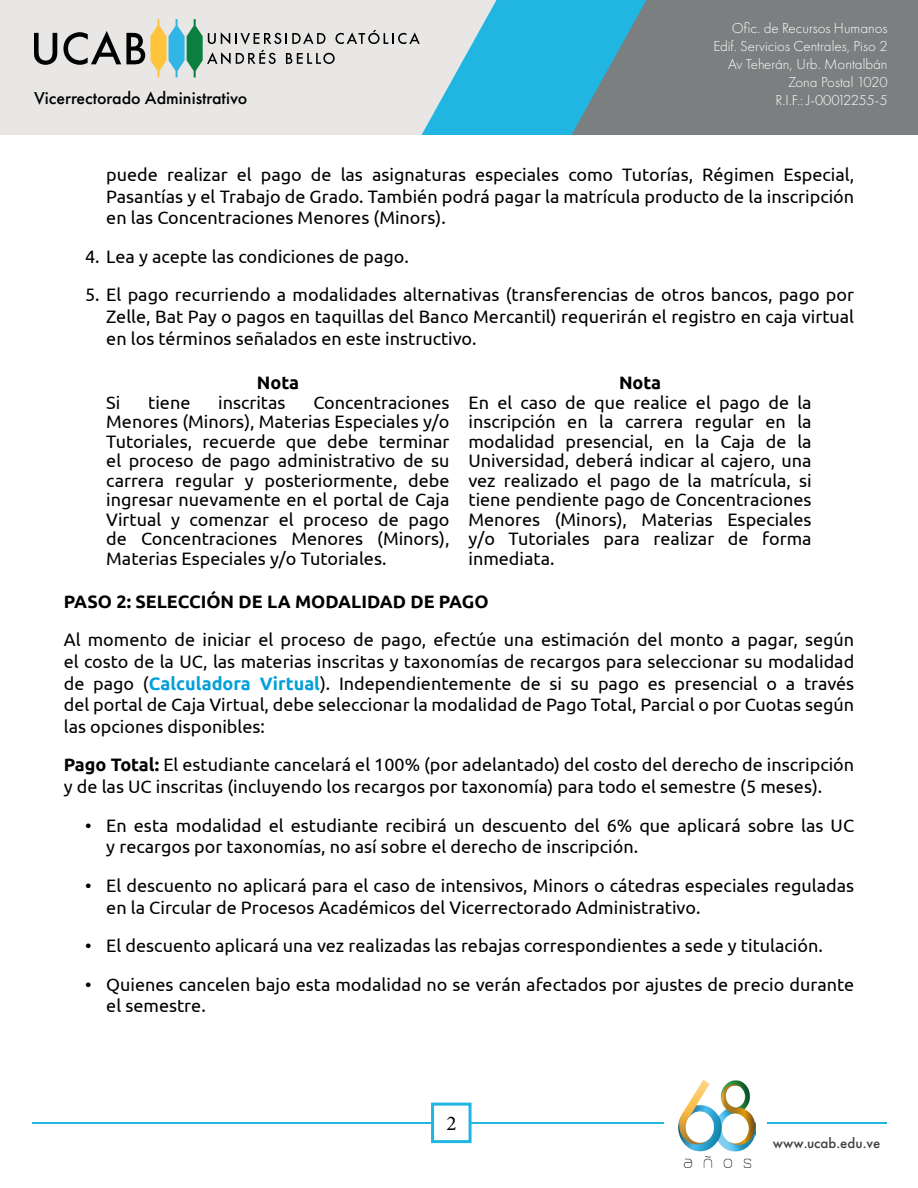
<style>
.page{position:relative;width:918px;height:1188px;background:#fff}
.page>*{position:absolute;margin:0;border:0;box-sizing:border-box;transform-origin:0 0}
.t1{font:21px "Minion Pro";color:#000}
.t2{font:18px/19.5px "Ubuntu";color:#000;text-align:justify}
.t3{font:700 18px "Ubuntu";color:#000}
.t4{font:500 18px "Futura PT";color:#000}
.t5{font:300 15px/18px "Futura PT";color:#fff;text-align:right}
.t6{font:300 15px "Futura PT";letter-spacing:-.035em;color:#fff}
.t7{font:500 15px "Futura PT";color:#414042}
.t8{font:500 15px "Futura PT";color:#000}
.s1{font-weight:700;color:#049fdb}
.s2{font-weight:700}
</style>
<div class="page">
<div style="left:0;top:0;width:63px;height:135px;background:#e8e7e5"></div>
<div style="left:648px;top:0;width:270px;height:135px;background:#7c7f80"></div>
<svg style="left:34px;top:33px;width:23px;height:32px"></svg>
<svg style="left:63px;top:0;width:585px;height:135px;background:#a5ccd4"></svg>
<hr style="left:32px;top:1122px;width:631px;height:2px;background:#21b5e1">
<hr style="left:767px;top:1122px;width:119px;height:2px;background:#21b5e1">
<div style="left:431px;top:1103px;width:41px;height:40px;background:#fff;border:3px solid #21b5e1"></div>
<img style="left:679px;top:1080px;width:77px;height:87px">
<p class="t5" style="left:714px;top:19px;width:176px">Ofic. de Recursos Humanos<br>Edif. Servicios Centrales, Piso 2<br>Av Teherán, Urb. Montalbán<br>Zona Postal 1020</p>
<p class="t4" style="left:34px;top:87px;width:215px">Vicerrectorado Administrativo</p>
<p class="t6" style="left:775px;top:91px;width:114px">R.I.F.: J-00012255-5</p>
<p class="t2" style="left:106px;top:163px;width:749px;line-height:21.6px">puede realizar el pago de las asignaturas especiales como Tutorías, Régimen Especial, Pasantías y el Trabajo de Grado. También podrá pagar la matrícula producto de la inscripción en las Concentraciones Menores (Minors).</p>
<p class="t2" style="left:85px;top:246px;width:325px">4. Lea y acepte las condiciones de pago.</p>
<p class="t2" style="left:106px;top:284px;width:749px;line-height:21.6px;text-indent:-21px">5. El pago recurriendo a modalidades alternativas (transferencias de otros bancos, pago por Zelle, Bat Pay o pagos en taquillas del Banco Mercantil) requerirán el registro en caja virtual en los términos señalados en este instructivo.</p>
<p class="t3" style="left:257px;top:372px;width:44px">Nota</p>
<p class="t2" style="left:106px;top:392px;width:16px">Si</p>
<p class="t2" style="left:148px;top:392px;width:44px">tiene</p>
<p class="t2" style="left:218px;top:392px;width:69px">inscritas</p>
<p class="t3" style="left:619px;top:372px;width:44px">Nota</p>
<p class="t2" style="left:468px;top:392px;width:345px">En el caso de que realice el pago de la inscripción en la carrera regular en la modalidad presencial, en la Caja de la Universidad, deberá indicar al cajero, una vez realizado el pago de la matrícula, si tiene pendiente pago de Concentraciones Menores (Minors), Materias Especiales y/o Tutoriales para realizar de forma inmediata.</p>
<p class="t3" style="left:64px;top:591px;width:426px">PASO 2: SELECCIÓN DE LA MODALIDAD DE PAGO</p>
<p class="t2" style="left:64px;top:629px;width:792px;line-height:21.6px">Al momento de iniciar el proceso de pago, efectúe una estimación del monto a pagar, según el costo de la UC, las materias inscritas y taxonomías de recargos para seleccionar su modalidad de pago (<span class="s1">Calculadora Virtual</span>). Independientemente de si su pago es presencial o a través del portal de Caja Virtual, debe seleccionar la modalidad de Pago Total, Parcial o por Cuotas según las opciones disponibles:</p>
<p class="t2" style="left:64px;top:754px;width:792px;line-height:21.6px"><span class="s2">Pago Total:</span> El estudiante cancelará el 100% (por adelantado) del costo del derecho de inscripción y de las UC inscritas (incluyendo los recargos por taxonomía) para todo el semestre (5 meses).</p>
<p class="t2" style="left:106px;top:814px;width:749px;line-height:21.6px;text-indent:-21px">• En esta modalidad el estudiante recibirá un descuento del 6% que aplicará sobre las UC y recargos por taxonomías, no así sobre el derecho de inscripción.</p>
<p class="t2" style="left:106px;top:874px;width:749px;line-height:21.6px;text-indent:-21px">• El descuento no aplicará para el caso de intensivos, Minors o cátedras especiales reguladas en la Circular de Procesos Académicos del Vicerrectorado Administrativo.</p>
<p class="t2" style="left:85px;top:935px;width:739px">• El descuento aplicará una vez realizadas las rebajas correspondientes a sede y titulación.</p>
<p class="t2" style="left:106px;top:973px;width:749px;line-height:21.6px;text-indent:-21px">• Quienes cancelen bajo esta modalidad no se verán afectados por ajustes de precio durante el semestre.</p>
<p class="t2" style="left:106px;top:392px;width:345px;text-indent:207px">Concentraciones Menores (Minors), Materias Especiales y/o Tutoriales, recuerde que debe terminar el proceso de pago administrativo de su carrera regular y posteriormente, debe ingresar nuevamente en el portal de Caja Virtual y comenzar el proceso de pago de Concentraciones Menores (Minors), Materias Especiales y/o Tutoriales.</p>
<p class="t8" style="left:447px;top:1111px;width:10px">9</p>
<p class="t1" style="left:446px;top:1109px;width:12px">2</p>
<p class="t7" style="left:773px;top:1134px;width:109px">www.ucab.edu.ve</p>
</div>
